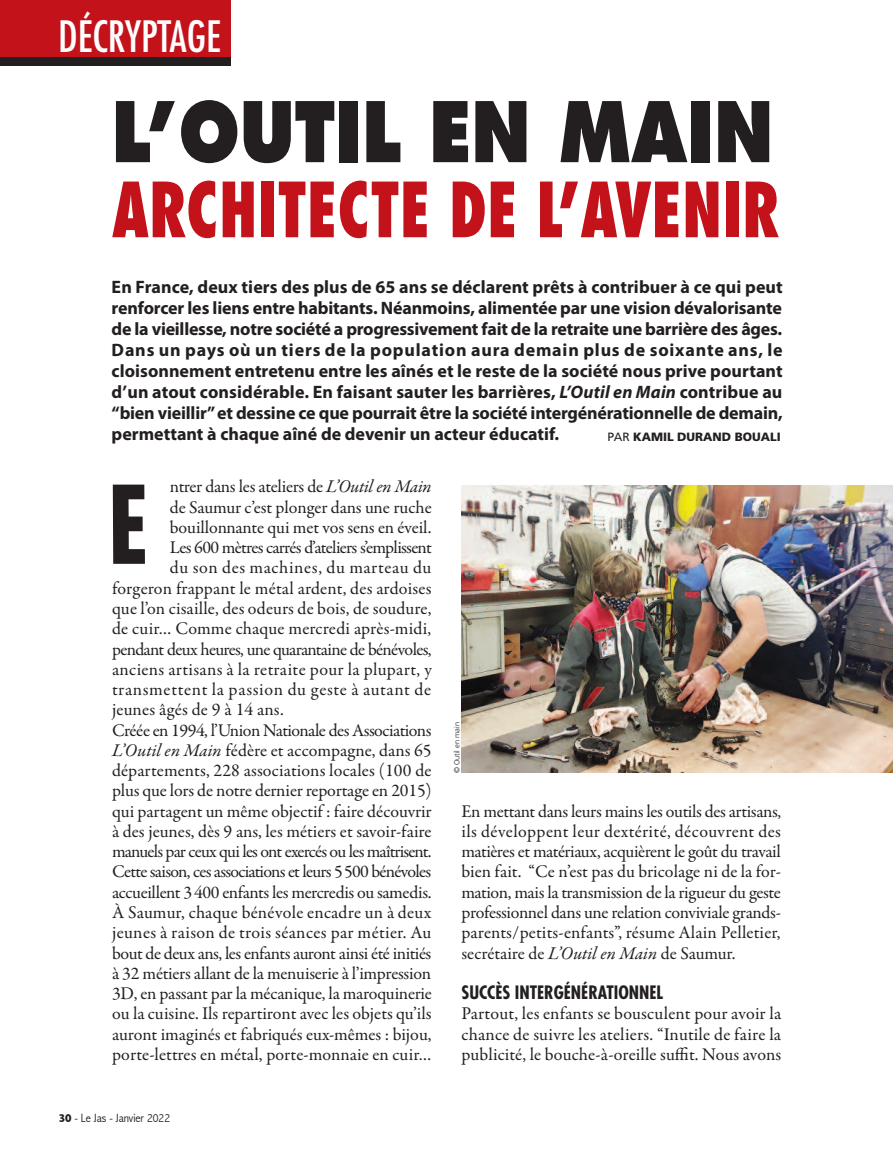
<style>
.page{position:relative;width:893px;height:1149px;background:#fff}
.page>*{position:absolute;margin:0;border:0;box-sizing:border-box;transform-origin:0 0}
.t1{font:700 condensed 105px "Futura Std";color:#231f20}
.t2{font:800 81px "Futura Std";color:#231f20;scale:.83 1}
.t3{font:800 condensed 73.8px "Futura Std";color:#c4121a;scale:.83 1}
.t4{font:condensed 42px "Futura Std";color:#fff}
.t5{font:18px/20.2px "Garamond Premr Pro";letter-spacing:-.005em;color:#231f20;text-align:justify}
.t6{font:700 18px/21px "Myriad Pro";color:#231f20;text-align:justify}
.t7{font:18px "Garamond Premr Pro";letter-spacing:-.03em;color:#231f20}
.t8{font:18px "Garamond Premr Pro";letter-spacing:-.04em;color:#231f20}
.t9{font:18px "Garamond Premr Pro";letter-spacing:.015em;color:#231f20}
.t10{font:18px "Garamond Premr Pro";letter-spacing:.035em;color:#231f20}
.t11{font:18px "Garamond Premr Pro";letter-spacing:-.045em;color:#231f20}
.t12{font:18px "Garamond Premr Pro";letter-spacing:-.035em;color:#231f20}
.t13{font:18px "Garamond Premr Pro";letter-spacing:.02em;color:#231f20}
.t14{font:700 condensed 18px "Futura Std";color:#231f20}
.t15{font:900 12px "Frutiger";color:#231f20}
.t16{font:300 condensed 12px "Abadi";color:#231f20;scale:1.05 1}
.t17{font:300 7.5px "Frutiger";color:#231f20}
.s1{font-style:italic}
.s2{font-weight:400}
.s3{font-weight:800}
</style>
<div class="page">
<div style="left:0;top:10px;width:231px;height:55px;background:#231f20"></div>
<div style="left:0;top:0;width:231px;height:57px;background:#c4121a"></div>
<img style="left:461px;top:485px;width:432px;height:287px">
<h3 class="t4" style="left:58px;top:17px;width:164px">DÉCRYPTAGE</h3>
<h2 class="t2" style="left:112px;top:96px;width:798px">L’OUTIL EN MAIN</h2>
<h3 class="t3" style="left:112px;top:178px;width:806px">ARCHITECTE DE L’AVENIR</h3>
<p class="t6" style="left:112px;top:277px;width:673px">En France, deux tiers des plus de 65 ans se déclarent prêts à contribuer à ce qui peut renforcer les liens entre habitants. Néanmoins, alimentée par une vision dévalorisante de la vieillesse, notre société a progressivement fait de la retraite une barrière des âges.<br>Dans un pays où un tiers de la population aura demain plus de soixante ans, le cloisonnement entretenu entre les aînés et le reste de la société nous prive pourtant d’un atout considérable. En faisant sauter les barrières, <span class="s1">L’Outil en Main</span> contribue au “bien vieillir” et dessine ce que pourrait être la société intergénérationnelle de demain, permettant à chaque aîné de devenir un acteur éducatif.</p>
<p class="t15" style="left:607px;top:432px;width:175px"><span class="s2">PAR</span> KAMIL DURAND BOUALI</p>
<p class="t5" style="left:170px;top:478px;width:263px">ntrer dans les ateliers de <span class="s1">L’Outil en Main</span></p>
<p class="t5" style="left:170px;top:498px;width:263px">de Saumur c’est plonger dans une ruche</p>
<p class="t5" style="left:170px;top:518px;width:263px">bouillonnante qui met vos sens en éveil.</p>
<p class="t8" style="left:170px;top:540px;width:263px">Les 600 mètres carrés d’ateliers s’emplissent</p>
<p class="t10" style="left:170px;top:560px;width:263px">du son des machines, du marteau du</p>
<p class="t5" style="left:112px;top:579px;width:321px">forgeron frappant le métal ardent, des ardoises</p>
<p class="t5" style="left:112px;top:599px;width:321px">que l’on cisaille, des odeurs de bois, de soudure,</p>
<p class="t5" style="left:112px;top:620px;width:321px">de cuir… Comme chaque mercredi après-midi,</p>
<p class="t12" style="left:112px;top:641px;width:321px">pendant deux heures, une quarantaine de bénévoles,</p>
<p class="t9" style="left:112px;top:661px;width:321px">anciens artisans à la retraite pour la plupart, y</p>
<p class="t10" style="left:112px;top:682px;width:321px">transmettent la passion du geste à autant de</p>
<p class="t5" style="left:112px;top:701px;width:173px">jeunes âgés de 9 à 14 ans.</p>
<p class="t7" style="left:112px;top:722px;width:321px">Créée en 1994, l’Union Nationale des Associations</p>
<p class="t5" style="left:112px;top:741px;width:321px"><span class="s1">L’Outil en Main</span> fédère et accompagne, dans 65</p>
<p class="t5" style="left:112px;top:761px;width:321px">départements, 228 associations locales (100 de</p>
<p class="t5" style="left:112px;top:782px;width:321px">plus que lors de notre dernier reportage en 2015)</p>
<p class="t5" style="left:112px;top:802px;width:321px">qui partagent un même objectif : faire découvrir</p>
<p class="t5" style="left:112px;top:822px;width:321px">à des jeunes, dès 9 ans, les métiers et savoir-faire</p>
<p class="t11" style="left:112px;top:844px;width:321px">manuels par ceux qui les ont exercés ou les maîtrisent.</p>
<p class="t8" style="left:112px;top:864px;width:321px">Cette saison, ces associations et leurs 5500 bénévoles</p>
<p class="t5" style="left:112px;top:883px;width:321px">accueillent 3 400 enfants les mercredis ou samedis.</p>
<p class="t9" style="left:112px;top:904px;width:321px">à Saumur, chaque bénévole encadre un à deux</p>
<p class="t13" style="left:112px;top:925px;width:321px">jeunes à raison de trois séances par métier. Au</p>
<p class="t7" style="left:112px;top:945px;width:321px">bout de deux ans, les enfants auront ainsi été initiés</p>
<p class="t5" style="left:112px;top:964px;width:321px">à 32 métiers allant de la menuiserie à l’impression</p>
<p class="t5" style="left:112px;top:984px;width:321px">3D, en passant par la mécanique, la maroquinerie</p>
<p class="t5" style="left:112px;top:1004px;width:321px">ou la cuisine. Ils repartiront avec les objets qu’ils</p>
<p class="t5" style="left:112px;top:1025px;width:321px">auront imaginés et fabriqués eux-mêmes : bijou,</p>
<p class="t5" style="left:112px;top:1045px;width:321px">porte-lettres en métal, porte-monnaie en cuir…</p>
<h1 class="t1" style="left:108px;top:479px;width:43px">E</h1>
<p class="t16" style="left:59px;top:1111px;width:108px"><span class="s3">30</span> - Le Jas - Janvier 2022</p>
<p class="t17" style="left:454px;top:773px;width:53px;rotate:-90deg">© Outil en main</p>
<p class="t5" style="left:461px;top:802px;width:321px">En mettant dans leurs mains les outils des artisans, ils développent leur dextérité, découvrent des matières et matériaux, acquièrent le goût du travail bien fait. “Ce n’est pas du bricolage ni de la for&shy;mation, mais la transmission de la rigueur du geste professionnel dans une relation conviviale grands&shy;parents/petits-enfants”, résume Alain Pelletier, secrétaire de <span class="s1">L’Outil en Main</span> de Saumur.</p>
<p class="t14" style="left:461px;top:984px;width:203px">SUCCÈS INTERGÉNÉRATIONNEL</p>
<p class="t5" style="left:461px;top:1004px;width:321px">Partout, les enfants se bousculent pour avoir la chance de suivre les ateliers. “Inutile de faire la publicité, le bouche-à-oreille suffit. Nous avons</p>
</div>
